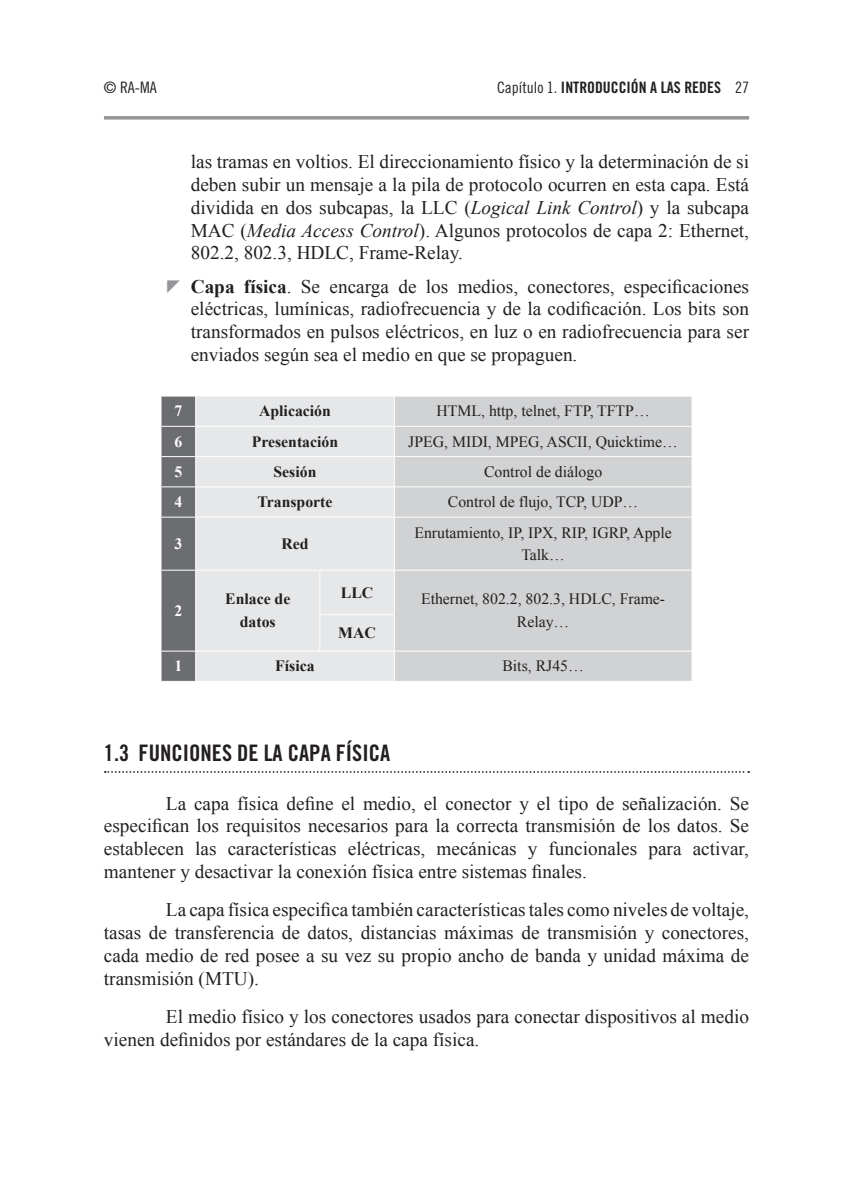
<style>
.page{position:relative;width:848px;height:1199px;background:#fff}
.page>*{position:absolute;margin:0;border:0;box-sizing:border-box;transform-origin:0 0}
.t1{font:22.75px "Trade Gothic LT Std Bd Cn 20";color:#231f20}
.t2{font:19.25px/22.8px "Times New Roman";color:#231f20;text-align:justify}
.t3{font:15.75px/22.8px "Times New Roman";color:#231f20;text-align:center}
.t4{font:700 15.75px/22.8px "Times New Roman";color:#231f20;text-align:center}
.t5{font:15.75px "Trade Gothic LT Std Bd Cn 20";color:#231f20}
.t6{font:700 15.75px "Times New Roman";color:#fff}
.t7{font:15.75px "Trade Gothic LT Std Cn 18";color:#231f20}
.s1{font-family:"Trade Gothic LT Std Cn 18"}
.s2{font-style:italic}
.s3{font-weight:700}
</style>
<div class="page">
<svg style="left:104px;top:116px;width:645px;height:4px;background:#a0a1a4"></svg>
<svg style="left:105px;top:771px;width:644px;height:2px"></svg>
<svg style="left:161px;top:397px;width:34px;height:284px;background:#717275"></svg>
<div style="left:196px;top:397px;width:198px;height:284px;background:#e6e7e9"></div>
<div style="left:395px;top:397px;width:296px;height:284px;background:#d1d2d4"></div>
<hr style="left:161px;top:426px;width:34px;height:1px;background:#fff">
<hr style="left:196px;top:426px;width:124px;height:1px;background:#fff">
<hr style="left:320px;top:426px;width:74px;height:1px;background:#fff">
<hr style="left:395px;top:426px;width:296px;height:1px;background:#fff">
<hr style="left:161px;top:456px;width:34px;height:1px;background:#fff">
<hr style="left:196px;top:456px;width:124px;height:1px;background:#fff">
<hr style="left:320px;top:456px;width:74px;height:1px;background:#fff">
<hr style="left:395px;top:456px;width:296px;height:1px;background:#fff">
<hr style="left:161px;top:486px;width:34px;height:1px;background:#fff">
<hr style="left:196px;top:486px;width:124px;height:1px;background:#fff">
<hr style="left:320px;top:486px;width:74px;height:1px;background:#fff">
<hr style="left:395px;top:486px;width:296px;height:1px;background:#fff">
<hr style="left:161px;top:517px;width:34px;height:1px;background:#fff">
<hr style="left:196px;top:517px;width:124px;height:1px;background:#fff">
<hr style="left:320px;top:517px;width:74px;height:1px;background:#fff">
<hr style="left:395px;top:517px;width:296px;height:1px;background:#fff">
<hr style="left:161px;top:570px;width:34px;height:1px;background:#fff">
<hr style="left:196px;top:570px;width:123px;height:1px;background:#fff">
<hr style="left:320px;top:570px;width:74px;height:1px;background:#fff">
<hr style="left:319px;top:570px;width:1px;height:45px;background:#fff">
<hr style="left:395px;top:570px;width:296px;height:1px;background:#fff">
<hr style="left:320px;top:614px;width:74px;height:1px;background:#fff">
<hr style="left:319px;top:615px;width:1px;height:37px;background:#fff">
<hr style="left:161px;top:651px;width:34px;height:1px;background:#fff">
<hr style="left:196px;top:651px;width:123px;height:1px;background:#fff">
<hr style="left:320px;top:651px;width:74px;height:1px;background:#fff">
<hr style="left:395px;top:651px;width:296px;height:1px;background:#fff">
<p class="t7" style="left:104px;top:78px;width:54px">© RA-MA</p>
<p class="t5" style="left:497px;top:78px;width:253px"><span class="s1">Capítulo 1.</span> INTRODUCCIÓN A LAS REDES <span class="s1">27</span></p>
<p class="t2" style="left:191px;top:150px;width:560px">las tramas en voltios. El direccionamiento físico y la determinación de si deben subir un mensaje a la pila de protocolo ocurren en esta capa. Está dividida en dos subcapas, la LLC (<span class="s2">Logical Link Control</span>) y la subcapa MAC (<span class="s2">Media Access Control</span>). Algunos protocolos de capa 2: Ethernet, 802.2, 802.3, HDLC, Frame-Relay.</p>
<p class="t2" style="left:191px;top:275px;width:560px"><span class="s3">Capa física</span>. Se encarga de los medios, conectores, especificaciones eléctricas, lumínicas, radiofrecuencia y de la codificación. Los bits son transformados en pulsos eléctricos, en luz o en radiofrecuencia para ser enviados según sea el medio en que se propaguen.</p>
<p class="t6" style="left:174px;top:400px;width:9px">7</p>
<p class="t4" style="left:259px;top:399px;width:73px">Aplicación</p>
<p class="t3" style="left:436px;top:399px;width:215px">HTML, http, telnet, FTP, TFTP…</p>
<p class="t6" style="left:174px;top:430px;width:9px">6</p>
<p class="t4" style="left:252px;top:430px;width:88px">Presentación</p>
<p class="t3" style="left:408px;top:430px;width:271px">JPEG, MIDI, MPEG, ASCII, Quicktime…</p>
<p class="t6" style="left:174px;top:461px;width:9px">5</p>
<p class="t4" style="left:273px;top:460px;width:44px">Sesión</p>
<p class="t3" style="left:484px;top:460px;width:120px">Control de diálogo</p>
<p class="t6" style="left:174px;top:491px;width:9px">4</p>
<p class="t4" style="left:257px;top:490px;width:76px">Transporte</p>
<p class="t3" style="left:448px;top:490px;width:192px">Control de flujo, TCP, UDP…</p>
<p class="t6" style="left:174px;top:533px;width:9px">3</p>
<p class="t4" style="left:281px;top:532px;width:29px">Red</p>
<p class="t3" style="left:414px;top:521px;width:259px">Enrutamiento, IP, IPX, RIP, IGRP, Apple<br>Talk…</p>
<p class="t6" style="left:174px;top:600px;width:9px">2</p>
<p class="t4" style="left:225px;top:587px;width:67px">Enlace de datos</p>
<p class="t4" style="left:341px;top:581px;width:34px">LLC</p>
<p class="t4" style="left:338px;top:621px;width:39px">MAC</p>
<p class="t3" style="left:421px;top:588px;width:246px">Ethernet, 802.2, 802.3, HDLC, Frame-<br>Relay…</p>
<p class="t6" style="left:174px;top:655px;width:9px">1</p>
<p class="t4" style="left:275px;top:654px;width:41px">Física</p>
<p class="t3" style="left:502px;top:655px;width:83px">Bits, RJ45…</p>
<p class="t1" style="left:104px;top:739px;width:288px">1.3 FUNCIONES DE LA CAPA FÍSICA</p>
<p class="t2" style="left:104px;top:791px;width:646px;text-indent:62px">La capa física define el medio, el conector y el tipo de señalización. Se especifican los requisitos necesarios para la correcta transmisión de los datos. Se establecen las características eléctricas, mecánicas y funcionales para activar, mantener y desactivar la conexión física entre sistemas finales.</p>
<p class="t2" style="left:104px;top:898px;width:646px;text-indent:62px">La capa física especifica también características tales como niveles de voltaje, tasas de transferencia de datos, distancias máximas de transmisión y conectores, cada medio de red posee a su vez su propio ancho de banda y unidad máxima de transmisión (MTU).</p>
<p class="t2" style="left:104px;top:1005px;width:646px;text-indent:62px">El medio físico y los conectores usados para conectar dispositivos al medio vienen definidos por estándares de la capa física.</p>
</div>
